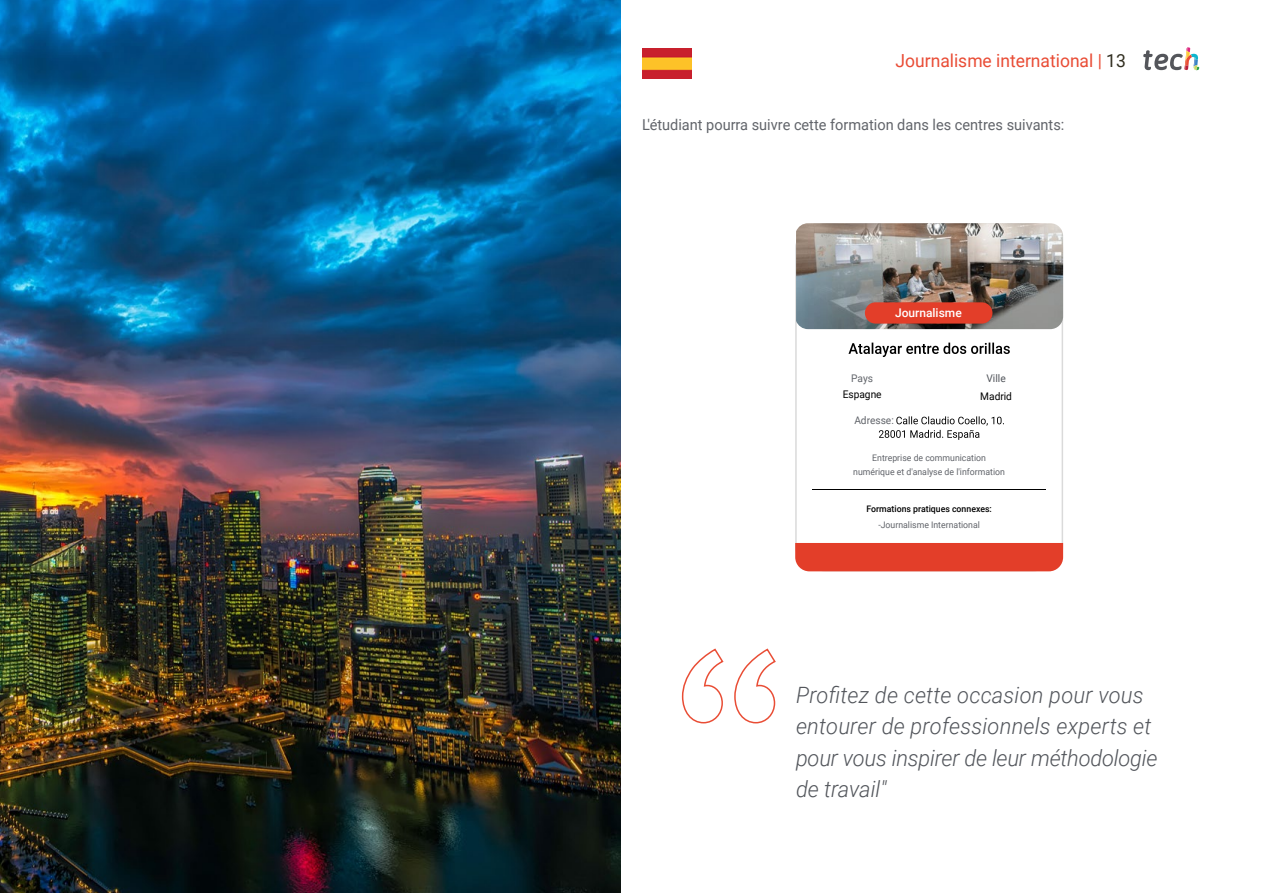
<style>
.page{position:relative;width:1263px;height:893px;background:#fff}
.page>*{position:absolute;margin:0;border:0;box-sizing:border-box;transform-origin:0 0}
.t1{font:italic 300 22.5px/31.5px "Roboto";letter-spacing:.01em;color:#52555b}
.t2{font:18px "Roboto";color:#e94c35}
.t3{font:15px "Roboto";color:#61646a}
.t4{font:500 12px "Roboto";color:#fff}
.t5{font:10.5px "Roboto";color:#000}
.t6{font:10.5px "Roboto";color:#61646a}
.t7{font:10.5px "Roboto";color:#52555b}
.t8{font:9px/13.5px "Roboto";color:#61646a;text-align:center}
.t9{font:500 9px "Roboto";color:#000}
.s1{color:#312e20}
</style>
<div class="page">
<svg style="left:1143px;top:47px;width:56px;height:24px"></svg>
<img style="left:642px;top:49px;width:49px;height:30px">
<img style="left:0;top:0;width:621px;height:893px">
<svg style="left:795px;top:244px;width:269px;height:328px"></svg>
<img style="left:796px;top:223px;width:267px;height:106px">
<div style="left:865px;top:302px;width:127px;height:22px;background:#e33e29;border-radius:11px"></div>
<div style="left:795px;top:543px;width:268px;height:28px;background:#e33e29"></div>
<hr style="left:812px;top:490px;width:234px;height:1px;background:#000">
<svg style="left:848px;top:343px;width:162px;height:14px"></svg>
<svg style="left:879px;top:416px;width:125px;height:24px"></svg>
<svg style="left:681px;top:648px;width:95px;height:76px"></svg>
<p class="t2" style="left:895px;top:48px;width:232px">Journalisme international | <span class="s1">13</span></p>
<p class="t3" style="left:642px;top:114px;width:424px">L'étudiant pourra suivre cette formation dans les centres suivants:</p>
<p class="t4" style="left:895px;top:305px;width:68px">Journalisme</p>
<p class="t6" style="left:851px;top:371px;width:23px">Pays</p>
<p class="t5" style="left:843px;top:387px;width:41px">Espagne</p>
<p class="t7" style="left:986px;top:371px;width:21px">Ville</p>
<p class="t5" style="left:980px;top:389px;width:33px">Madrid</p>
<p class="t6" style="left:854px;top:413px;width:41px">Adresse:</p>
<p class="t8" style="left:853px;top:451px;width:153px">Entreprise de communication numérique et d'analyse de l'information</p>
<p class="t9" style="left:866px;top:502px;width:127px">Formations pratiques connexes:</p>
<p class="t8" style="left:878px;top:517px;width:103px">-Journalisme International</p>
<p class="t1" style="left:796px;top:678px;width:363px">Profitez de cette occasion pour vous entourer de professionnels experts et pour vous inspirer de leur méthodologie de travail"</p>
</div>
